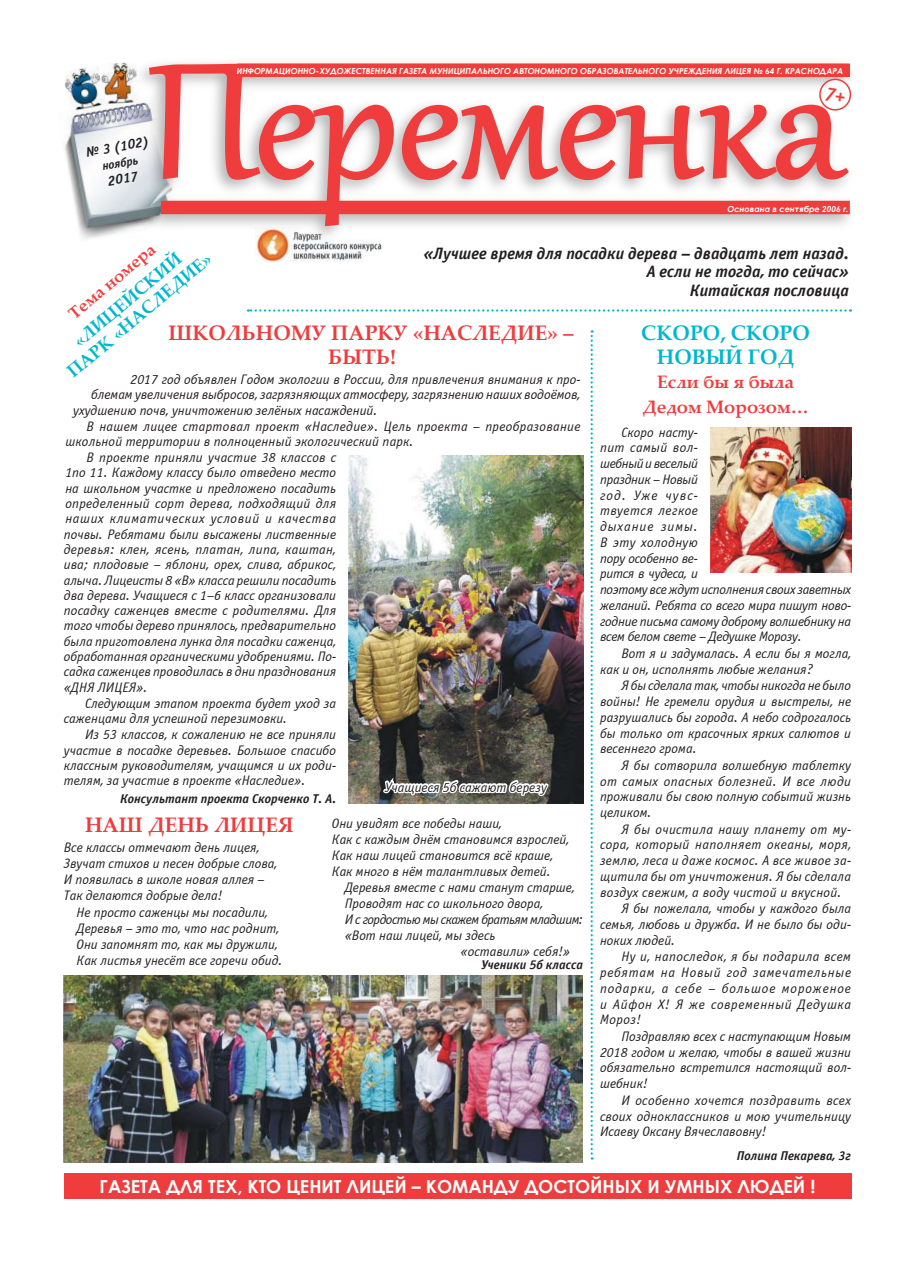
<style>
.page{position:relative;width:915px;height:1263px;background:#fff}
.page>*{position:absolute;margin:0;border:0;box-sizing:border-box;transform-origin:0 0}
.t1{font:700 21px "Palatino Linotype";color:#ee3d3c}
.t2{font:700 21px/23.2px "Palatino Linotype";color:#00b7ce;text-align:center}
.t3{font:700 18px "Century Gothic";color:#fff}
.t4{font:700 18px/19.5px "Palatino Linotype";color:#00b7ce;text-align:center}
.t5{font:700 18px/24.6px "Palatino Linotype";color:#ee3d3c;text-align:center}
.t6{font:italic 700 16.5px/18.5px "Officina Sans C";color:#231f20;text-align:right}
.t7{font:700 16.5px "Palatino Linotype";color:#ee3d3c}
.t8{font:italic 13.8px/15.3px "Officina Sans C";color:#231f20}
.t9{font:italic 13.8px/15.8px "Officina Sans C";letter-spacing:-.02em;color:#231f20}
.t10{font:italic 13.8px "Officina Sans C";letter-spacing:.02em;color:#231f20}
.t11{font:italic 13.8px "Officina Sans C";letter-spacing:.03em;color:#231f20}
.t12{font:italic 13.8px "Officina Sans C";letter-spacing:.045em;color:#231f20}
.t13{font:italic 13.8px "Officina Sans C";letter-spacing:-.04em;color:#231f20}
.t14{font:italic 13.8px "Officina Sans C";letter-spacing:.05em;color:#231f20}
.t15{font:italic 13.8px "Officina Sans C";letter-spacing:.06em;color:#231f20}
.t16{font:italic 13.8px "Officina Sans C";letter-spacing:.025em;color:#231f20}
.t17{font:italic 13.8px "Officina Sans C";letter-spacing:.04em;color:#231f20}
.t18{font:italic 700 13.8px "Officina Sans C";color:#231f20}
.t19{font:italic 700 12.75px "Officina Sans C";color:#231f20}
.t20{font:italic 700 12px "Officina Sans C";color:#231f20}
.t21{font:italic 700 8.25px "Century Gothic";color:#fff}
</style>
<div class="page">
<img style="left:255px;top:244px;width:127px;height:18px">
<img style="left:65px;top:104px;width:67px;height:122px">
<div style="left:64px;top:1174px;width:786px;height:25px;background:#ee3d3c"></div>
<div style="left:132px;top:57px;width:725px;height:187px;background:#231f20;opacity:.35"></div>
<svg style="left:149px;top:64px;width:629px;height:162px"></svg>
<div style="left:238px;top:64px;width:610px;height:12px;background:#ee3d3c"></div>
<div style="left:238px;top:64px;width:611px;height:13px;border:1px solid #ee3d3c"></div>
<div style="left:161px;top:201px;width:688px;height:13px;background:#ee3d3c"></div>
<img style="left:106px;top:62px;width:32px;height:42px">
<img style="left:65px;top:68px;width:41px;height:44px">
<svg style="left:78px;top:226px;width:82px;height:18px"></svg>
<svg style="left:590px;top:330px;width:2px;height:829px"></svg>
<svg style="left:819px;top:79px;width:31px;height:31px"></svg>
<div style="left:819px;top:79px;width:31px;height:32px;border:2px solid #ee3d3c;border-radius:50%"></div>
<svg style="left:248px;top:309px;width:602px;height:3px"></svg>
<img style="left:349px;top:456px;width:234px;height:347px">
<svg style="left:381px;top:716px;width:170px;height:88px;background:#595851"></svg>
<img style="left:64px;top:975px;width:518px;height:187px">
<img style="left:710px;top:427px;width:140px;height:146px">
<svg style="left:773px;top:87px;width:76px;height:94px"></svg>
<p class="t18" style="left:84px;top:145px;width:66px;rotate:-10deg">№ 3 (102)</p>
<p class="t20" style="left:101px;top:160px;width:38px;rotate:-10deg">ноябрь</p>
<p class="t18" style="left:106px;top:173px;width:32px;rotate:-10deg">2017</p>
<p class="t21" style="left:237px;top:64px;width:607px">информационно-художественная газета Муниципального автономного образовательного учреждения лицея № 64 г. Краснодара</p>
<p class="t21" style="left:727px;top:202px;width:123px">Основана в сентябре 2006 г.</p>
<p class="t6" style="left:423px;top:245px;width:427px">«Лучшее время для посадки дерева – двадцать лет назад.<br>А если не тогда, то сейчас»<br>Китайская пословица</p>
<h1 class="t1" style="left:168px;top:318px;width:271px">Школьному парку «НАСЛЕ</h1>
<h1 class="t1" style="left:501px;top:318px;width:74px">ДИЕ» –</h1>
<h1 class="t1" style="left:328px;top:342px;width:69px">быть!</h1>
<p class="t8" style="left:130px;top:372px;width:451px">2017 год объявлен Годом экологии в России, для привлечения внимания к про-</p>
<p class="t8" style="left:91px;top:387px;width:490px">блемам увеличения выбросов, загрязняющих атмосферу, загрязнению наших водоёмов,</p>
<p class="t8" style="left:73px;top:403px;width:306px">ухудшению почв, уничтожению зелёных насаждений.</p>
<p class="t10" style="left:87px;top:418px;width:495px">В нашем лицее стартовал проект «Наследие». Цель проекта – преобразование</p>
<p class="t8" style="left:65px;top:434px;width:350px">школьной территории в полноценный экологический парк.</p>
<p class="t8" style="left:87px;top:450px;width:251px">В проекте приняли участие 38 классов с</p>
<p class="t8" style="left:65px;top:465px;width:272px">1по 11. Каждому классу было отведено место</p>
<p class="t8" style="left:65px;top:481px;width:272px">на школьном участке и предложено посадить</p>
<p class="t10" style="left:65px;top:496px;width:272px">определенный сорт дерева, подходящий для</p>
<p class="t12" style="left:65px;top:511px;width:272px">наших климатических условий и качества</p>
<p class="t7" style="left:63px;top:307px;width:113px;rotate:-40deg">Тема номера</p>
<h2 class="t4" style="left:50px;top:351px;width:184px;rotate:-40deg">«Лицейский парк «Наслед ие»</h2>
<h1 class="t2" style="left:641px;top:321px;width:170px">Скоро, скоро<br>Новый год</h1>
<h2 class="t5" style="left:642px;top:369px;width:168px">Если бы я была<br>Дедом Морозом…</h2>
<p class="t9" style="left:600px;top:424px;width:252px;text-indent:21px">Скоро насту-<br>пит самый вол-<br>шебный и веселый<br>праздник – Новый<br>год. Уже чувс-<br>твуется легкое<br>дыхание зимы.<br>В эту холодную<br>пору особенно ве-<br>рится в чудеса, и<br>поэтому все ждут исполнения своих заветных желаний. Ребята со всего мира пишут ново&shy;годние письма самому доброму волшебнику на всем белом свете – Дедушке Морозу.</p>
<p class="t8" style="left:600px;top:646px;width:252px;line-height:15.8px;text-indent:21px">Вот я и задумалась. А если бы я могла, как и он, исполнять любые желания?</p>
<p class="t8" style="left:600px;top:678px;width:252px;line-height:15.8px;text-align:justify;text-indent:21px">Я бы сделала так, чтобы никогда не было войны! Не гремели орудия и выстрелы, не разрушались бы города. А небо содрогалось бы только от красочных ярких салютов и весеннего грома.</p>
<p class="t8" style="left:600px;top:758px;width:252px;line-height:15.8px;text-align:justify;text-indent:21px">Я бы сотворила волшебную таблетку от самых опасных болезней. И все люди проживали бы свою полную событий жизнь целиком.</p>
<p class="t10" style="left:621px;top:821px;width:231px">Я бы очистила нашу планету от му-</p>
<p class="t11" style="left:600px;top:837px;width:252px">сора, который наполняет океаны, моря,</p>
<p class="t10" style="left:600px;top:853px;width:252px">землю, леса и даже космос. А все живое за-</p>
<p class="t8" style="left:600px;top:869px;width:252px">щитила бы от уничтожения. Я бы сделала</p>
<p class="t10" style="left:600px;top:884px;width:243px">воздух свежим, а воду чистой и вкусной.</p>
<p class="t8" style="left:621px;top:901px;width:231px">Я бы пожелала, чтобы у каждого была</p>
<p class="t8" style="left:600px;top:917px;width:252px">семья, любовь и дружба. И не было бы оди-</p>
<p class="t8" style="left:600px;top:933px;width:77px">ноких людей.</p>
<p class="t11" style="left:621px;top:949px;width:231px">Ну и, напоследок, я бы подарила всем</p>
<p class="t14" style="left:600px;top:965px;width:252px">ребятам на Новый год замечательные</p>
<p class="t15" style="left:600px;top:981px;width:252px">подарки, а себе – большое мороженое</p>
<p class="t17" style="left:600px;top:996px;width:252px">и Айфон X! Я же современный Дедушка</p>
<p class="t8" style="left:600px;top:1012px;width:43px">Мороз!</p>
<p class="t8" style="left:621px;top:1029px;width:231px">Поздравляю всех с наступающим Новым</p>
<p class="t8" style="left:600px;top:1045px;width:252px">2018 годом и желаю, чтобы в вашей жизни</p>
<p class="t8" style="left:600px;top:1060px;width:252px">обязательно встретился настоящий вол-</p>
<p class="t8" style="left:600px;top:1076px;width:49px">шебник!</p>
<p class="t16" style="left:621px;top:1092px;width:231px">И особенно хочется поздравить всех</p>
<p class="t8" style="left:600px;top:1108px;width:252px">своих одноклассников и мою учительницу</p>
<p class="t8" style="left:600px;top:1124px;width:168px">Исаеву Оксану Вячеславовну!</p>
<p class="t19" style="left:736px;top:1149px;width:116px">Полина Пекарева, 3г</p>
<p class="t8" style="left:64px;top:527px;width:274px;text-align:justify">почвы. Ребятами были высажены лиственные деревья: клен, ясень, платан, липа, каштан, ива; плодовые – яблони, орех, слива, абрикос, алыча. Лицеисты 8 «В» класса решили посадить два дерева. Учащиеся с 1–6 класс организовали посадку саженцев вместе с родителями. Для того чтобы дерево принялось, предварительно была приготовлена лунка для посадки саженца, обработанная органическими удобрениями. По&shy;садка саженцев проводилась в дни празднования «ДНЯ ЛИЦЕЯ».</p>
<p class="t8" style="left:64px;top:696px;width:274px;text-indent:21px">Следующим этапом проекта будет уход за саженцами для успешной перезимовки.</p>
<p class="t8" style="left:64px;top:727px;width:274px;text-align:justify;text-indent:21px">Из 53 классов, к сожалению не все приняли участие в посадке деревьев. Большое спасибо классным руководителям, учащимся и их роди&shy;телям, за участие в проекте «Наследие».</p>
<p class="t19" style="left:120px;top:791px;width:217px">Консультант проекта Скорченко Т. А.</p>
<h1 class="t1" style="left:85px;top:810px;width:210px">Наш День лицея</h1>
<p class="t8" style="left:64px;top:840px;width:215px;line-height:16px">Все классы отмечают день лицея,<br>Звучат стихов и песен добрые слова,<br>И появилась в школе новая аллея –<br>Так делаются добрые дела!</p>
<p class="t8" style="left:77px;top:904px;width:207px;line-height:16.2px">Не просто саженцы мы посадили,<br>Деревья – это то, что нас роднит,<br>Они запомнят то, как мы дружили,<br>Как листья унесёт все горечи обид.</p>
<p class="t8" style="left:385px;top:779px;width:163px">Учащиеся 5б сажают березу</p>
<p class="t8" style="left:332px;top:816px;width:239px;line-height:15.9px">Они увидят все победы наши,<br>Как с каждым днём становимся взрослей, Как наш лицей становится всё краше, Как много в нём талантливых детей.</p>
<p class="t8" style="left:344px;top:880px;width:231px">Деревья вместе с нами станут старше,</p>
<p class="t8" style="left:344px;top:896px;width:200px">Проводят нас со школьного двора,</p>
<p class="t13" style="left:344px;top:912px;width:240px">И с гордостью мы скажем братьям младшим:</p>
<p class="t8" style="left:344px;top:928px;width:152px">«Вот наш лицей, мы здесь</p>
<p class="t8" style="left:460px;top:944px;width:111px">«оставили» себя!»</p>
<p class="t19" style="left:481px;top:958px;width:103px">Ученики 5б класса</p>
<h2 class="t3" style="left:100px;top:1173px;width:717px">Газета для тех, кто ценит лицей – команду достойных и умных людей !</h2>
</div>
